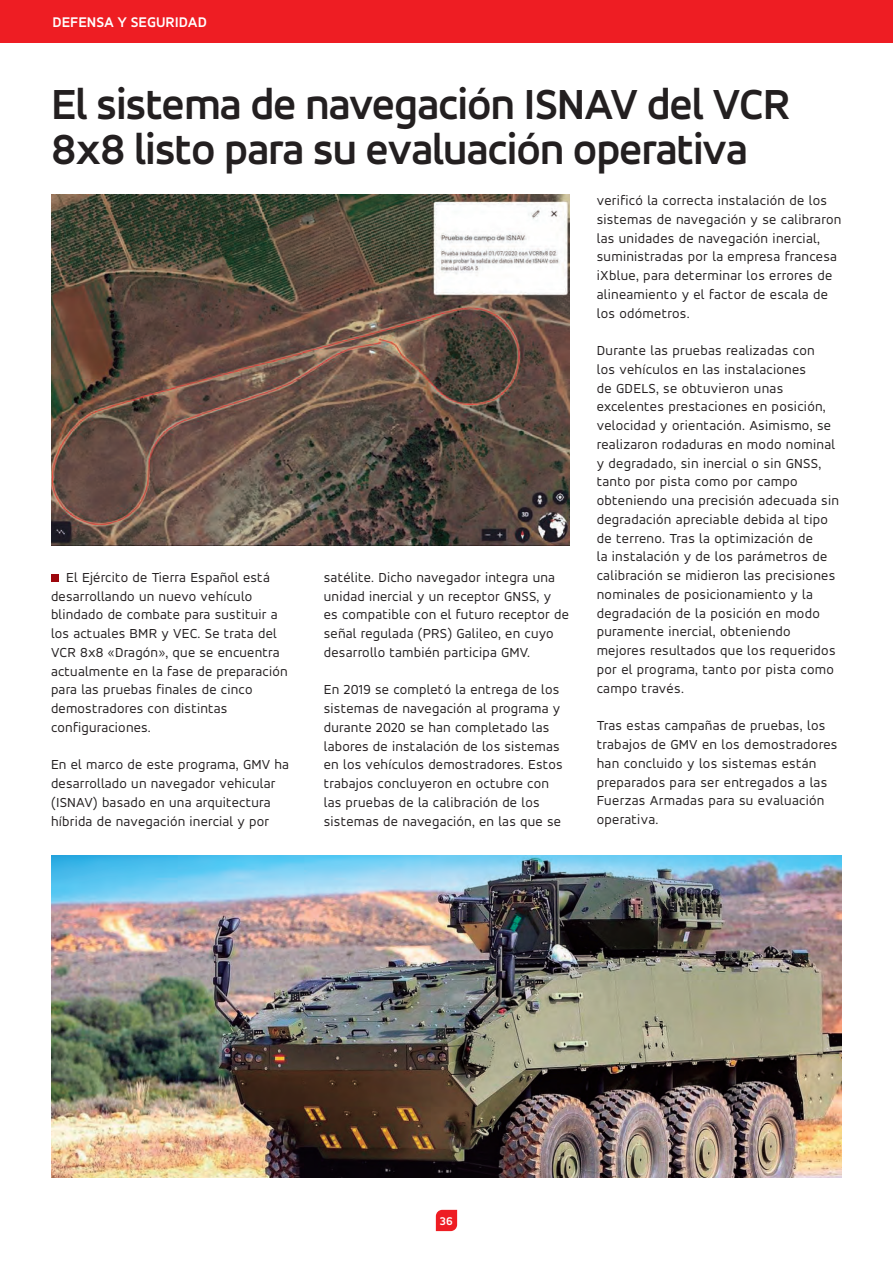
<style>
.page{position:relative;width:893px;height:1263px;background:#fff}
.page>*{position:absolute;margin:0;border:0;box-sizing:border-box;transform-origin:0 0}
.Titulo_B{font:700 45px/45px "Accord Alternate";letter-spacing:-.025em;color:#231f20}
.t1{font:700 15px "Accord Alternate";color:#fff}
.Texto_GENERAL{font:14.25px/18.8px "Accord Alternate";letter-spacing:.02em;color:#231f20}
.numero_pie_de_pagina{font:700 12px "Accord Alternate";color:#fff}
</style>
<div class="page">
<svg style="left:436px;top:1210px;width:21px;height:21px"></svg>
<div style="left:0;top:0;width:893px;height:43px;background:#ee1d23"></div>
<div style="left:51px;top:575px;width:7px;height:7px;background:#9d070d"></div>
<img style="left:51px;top:855px;width:791px;height:323px">
<img style="left:51px;top:194px;width:518px;height:352px">
<p class="t1" style="left:52px;top:13px;width:156px">DEFENSA Y SEGURIDAD</p>
<p class="Titulo_B" style="left:51px;top:81px;width:741px">El sistema de navegación ISNAV del VCR<br>8x8 listo para su evaluación operativa</p>
<p class="Texto_GENERAL" style="left:51px;top:567px;width:238px;text-indent:15px">El Ejército de Tierra Español está desarrollando un nuevo vehículo blindado de combate para sustituir a los actuales BMR y VEC. Se trata del<br>VCR 8x8 «Dragón», que se encuentra actualmente en la fase de preparación para las pruebas finales de cinco demostradores con distintas configuraciones.</p>
<p class="Texto_GENERAL" style="left:51px;top:755px;width:239px">En el marco de este programa, GMV ha desarrollado un navegador vehicular (ISNAV) basado en una arquitectura híbrida de navegación inercial y por</p>
<p class="Texto_GENERAL" style="left:324px;top:567px;width:247px">satélite. Dicho navegador integra una unidad inercial y un receptor GNSS, y<br>es compatible con el futuro receptor de señal regulada (PRS) Galileo, en cuyo desarrollo también participa GMV.</p>
<p class="Texto_GENERAL" style="left:324px;top:680px;width:240px">En 2019 se completó la entrega de los sistemas de navegación al programa y durante 2020 se han completado las labores de instalación de los sistemas en los vehículos demostradores. Estos trabajos concluyeron en octubre con las pruebas de la calibración de los sistemas de navegación, en las que se</p>
<p class="Texto_GENERAL" style="left:597px;top:191px;width:246px">verificó la correcta instalación de los sistemas de navegación y se calibraron las unidades de navegación inercial, suministradas por la empresa francesa iXblue, para determinar los errores de alineamiento y el factor de escala de los odómetros.</p>
<p class="Texto_GENERAL" style="left:597px;top:341px;width:244px">Durante las pruebas realizadas con<br>los vehículos en las instalaciones<br>de GDELS, se obtuvieron unas excelentes prestaciones en posición, velocidad y orientación. Asimismo, se realizaron rodaduras en modo nominal y degradado, sin inercial o sin GNSS, tanto por pista como por campo obteniendo una precisión adecuada sin degradación apreciable debida al tipo de terreno. Tras la optimización de<br>la instalación y de los parámetros de calibración se midieron las precisiones nominales de posicionamiento y la degradación de la posición en modo puramente inercial, obteniendo mejores resultados que los requeridos por el programa, tanto por pista como campo través.</p>
<p class="Texto_GENERAL" style="left:597px;top:716px;width:242px">Tras estas campañas de pruebas, los trabajos de GMV en los demostradores han concluido y los sistemas están preparados para ser entregados a las<br>Fuerzas Armadas para su evaluación operativa.</p>
<p class="numero_pie_de_pagina" style="left:440px;top:1214px;width:14px">36</p>
</div>
